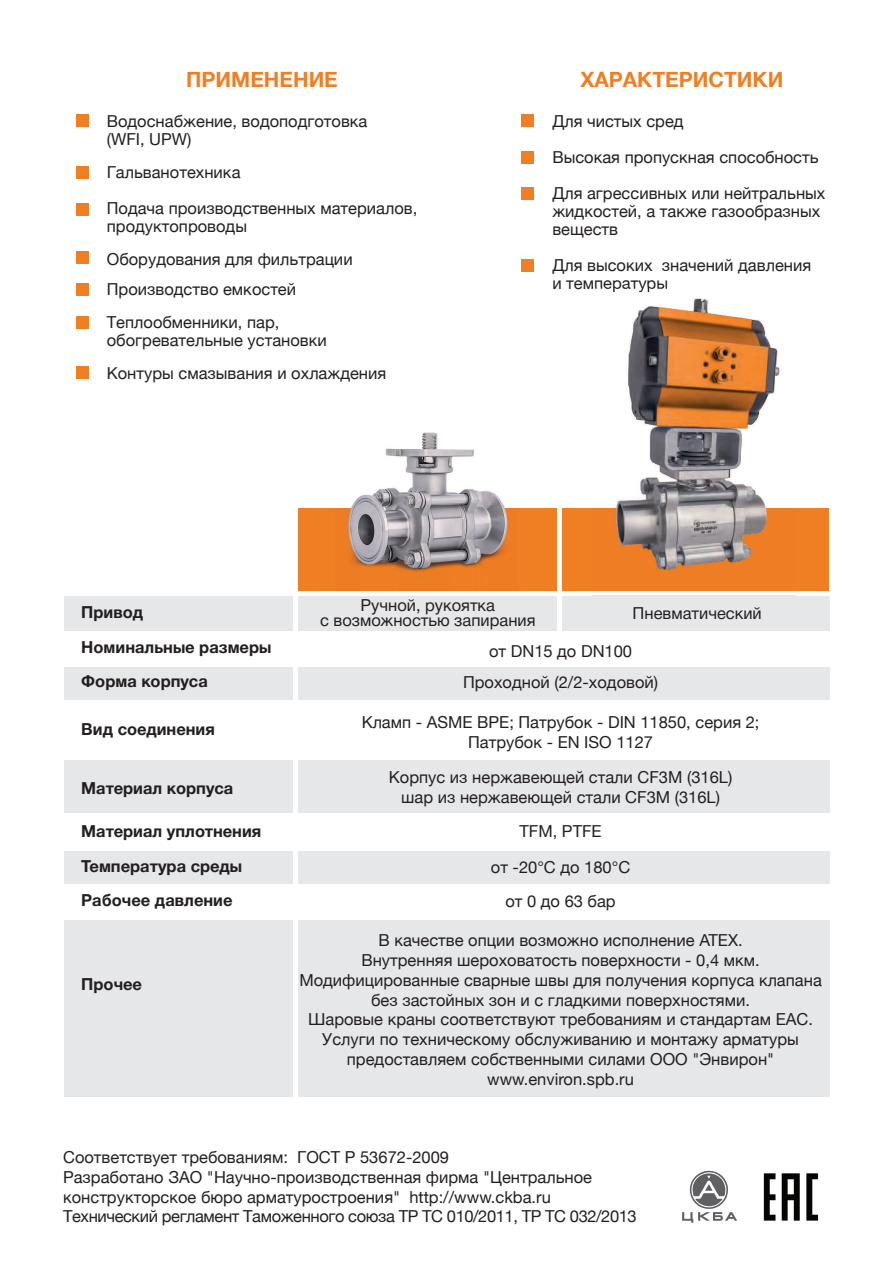
<style>
.page{position:relative;width:893px;height:1263px;background:#fff}
.page>*{position:absolute;margin:0;border:0;box-sizing:border-box;transform-origin:0 0}
.t1{font:700 21px "Helvetica Neue";color:#f07e23}
.t2{font:16.5px/19.8px "Helvetica Neue";color:#231f20}
.t3{font:700 16.5px/34.5px "Helvetica Neue Cyr";color:#231f20}
.t4{font:16.5px/15px "Helvetica Neue Cyr";color:#231f20;text-align:center}
</style>
<div class="page">
<div style="left:296px;top:508px;width:532px;height:82px;background:#f07e23"></div>
<div style="left:64px;top:596px;width:765px;height:35px;background:#e6e7e9"></div>
<div style="left:64px;top:667px;width:765px;height:33px;background:#e6e7e9"></div>
<div style="left:64px;top:760px;width:765px;height:52px;background:#e6e7e9"></div>
<div style="left:64px;top:851px;width:765px;height:33px;background:#e6e7e9"></div>
<div style="left:64px;top:920px;width:765px;height:176px;background:#e6e7e9"></div>
<img style="left:592px;top:292px;width:204px;height:304px">
<img style="left:592px;top:508px;width:204px;height:82px">
<img style="left:592px;top:287px;width:75px;height:5px">
<img style="left:335px;top:432px;width:183px;height:159px">
<img style="left:335px;top:508px;width:183px;height:82px">
<hr style="left:294px;top:508px;width:4px;height:594px;background:#fff">
<div style="left:557px;top:502px;width:5px;height:129px;background:#fff"></div>
<div style="left:521px;top:115px;width:12px;height:12px;background:#f07e23"></div>
<div style="left:76px;top:115px;width:12px;height:12px;background:#f07e23"></div>
<div style="left:76px;top:167px;width:12px;height:12px;background:#f07e23"></div>
<div style="left:76px;top:252px;width:12px;height:12px;background:#f07e23"></div>
<div style="left:76px;top:284px;width:12px;height:12px;background:#f07e23"></div>
<div style="left:76px;top:317px;width:12px;height:12px;background:#f07e23"></div>
<div style="left:76px;top:367px;width:12px;height:12px;background:#f07e23"></div>
<div style="left:76px;top:204px;width:12px;height:12px;background:#f07e23"></div>
<div style="left:521px;top:151px;width:12px;height:12px;background:#f07e23"></div>
<div style="left:521px;top:260px;width:12px;height:12px;background:#f07e23"></div>
<div style="left:521px;top:187px;width:12px;height:12px;background:#f07e23"></div>
<svg style="left:764px;top:1173px;width:11px;height:47px"></svg>
<svg style="left:806px;top:1173px;width:12px;height:47px"></svg>
<svg style="left:782px;top:1173px;width:18px;height:47px"></svg>
<svg style="left:682px;top:1170px;width:55px;height:53px"></svg>
<p class="t1" style="left:186px;top:63px;width:153px">ПРИМЕНЕНИЕ</p>
<p class="t2" style="left:107px;top:112px;width:262px;line-height:18px">Водоснабжение, водоподготовка (WFI, UPW)</p>
<p class="t2" style="left:107px;top:154px;width:312px;line-height:36px">Гальванотехника<br>Подача производственных материалов,</p>
<p class="t2" style="left:107px;top:209px;width:247px;line-height:33px">продуктопроводы<br>Оборудования для фильтрации</p>
<p class="t2" style="left:107px;top:272px;width:191px;line-height:33px">Производство емкостей<br>Теплообменники, пар,</p>
<p class="t2" style="left:107px;top:323px;width:281px;line-height:33px">обогревательные установки<br>Контуры смазывания и охлаждения</p>
<p class="t1" style="left:580px;top:63px;width:204px">ХАРАКТЕРИСТИКИ</p>
<p class="t2" style="left:552px;top:103px;width:275px;line-height:36px">Для чистых сред<br>Высокая пропускная способность<br>Для агрессивных или нейтральных</p>
<p class="t2" style="left:552px;top:202px;width:270px;line-height:18px">жидкостей, а также газообразных веществ</p>
<p class="t2" style="left:552px;top:256px;width:260px;line-height:18px">Для высоких значений давления и температуры</p>
<p class="t3" style="left:81px;top:595px;width:192px">Привод<br>Номинальные размеры<br>Форма корпуса</p>
<p class="t3" style="left:81px;top:712px;width:135px">Вид соединения</p>
<p class="t3" style="left:81px;top:771px;width:154px">Материал корпуса</p>
<p class="t3" style="left:81px;top:814px;width:182px">Материал уплотнения<br>Температура среды<br>Рабочее давление</p>
<p class="t3" style="left:81px;top:967px;width:62px">Прочее</p>
<p class="t4" style="left:320px;top:598px;width:217px">Ручной, рукоятка<br>с возможностью запирания</p>
<p class="t4" style="left:633px;top:605px;width:131px">Пневматический</p>
<p class="t2" style="left:463px;top:635px;width:197px;line-height:31.8px;text-align:center">от DN15 до DN100<br>Проходной (2/2-ходовой)</p>
<p class="t2" style="left:362px;top:712px;width:399px;text-align:center">Кламп - ASME BPE; Патрубок - DIN 11850, серия 2;<br>Патрубок - EN ISO 1127</p>
<p class="t2" style="left:389px;top:767px;width:345px;text-align:center">Корпус из нержавеющей стали CF3M (316L) шар из нержавеющей стали CF3M (316L)</p>
<p class="t2" style="left:519px;top:821px;width:84px">TFM, PTFE</p>
<p class="t2" style="left:491px;top:850px;width:141px;line-height:33.3px;text-align:center">от -20°C до 180°C от 0 до 63 бар</p>
<p class="t2" style="left:299px;top:930px;width:524px;text-align:center">В качестве опции возможно исполнение ATEX.<br>Внутренняя шероховатость поверхности - 0,4 мкм.<br>Модифицированные сварные швы для получения корпуса клапана без застойных зон и с гладкими поверхностями.<br>Шаровые краны соответствуют требованиям и стандартам EAC.<br>Услуги по техническому обслуживанию и монтажу арматуры предоставляем собственными силами ООО "Энвирон" www.environ.spb.ru</p>
<p class="t2" style="left:63px;top:1147px;width:575px">Соответствует требованиям: ГОСТ Р 53672-2009<br>Разработано ЗАО "Научно-производственная фирма "Центральное конструкторское бюро арматуростроения" http://www.ckba.ru Технический регламент Таможенного союза ТР ТС 010/2011, ТР ТС 032/2013</p>
</div>
